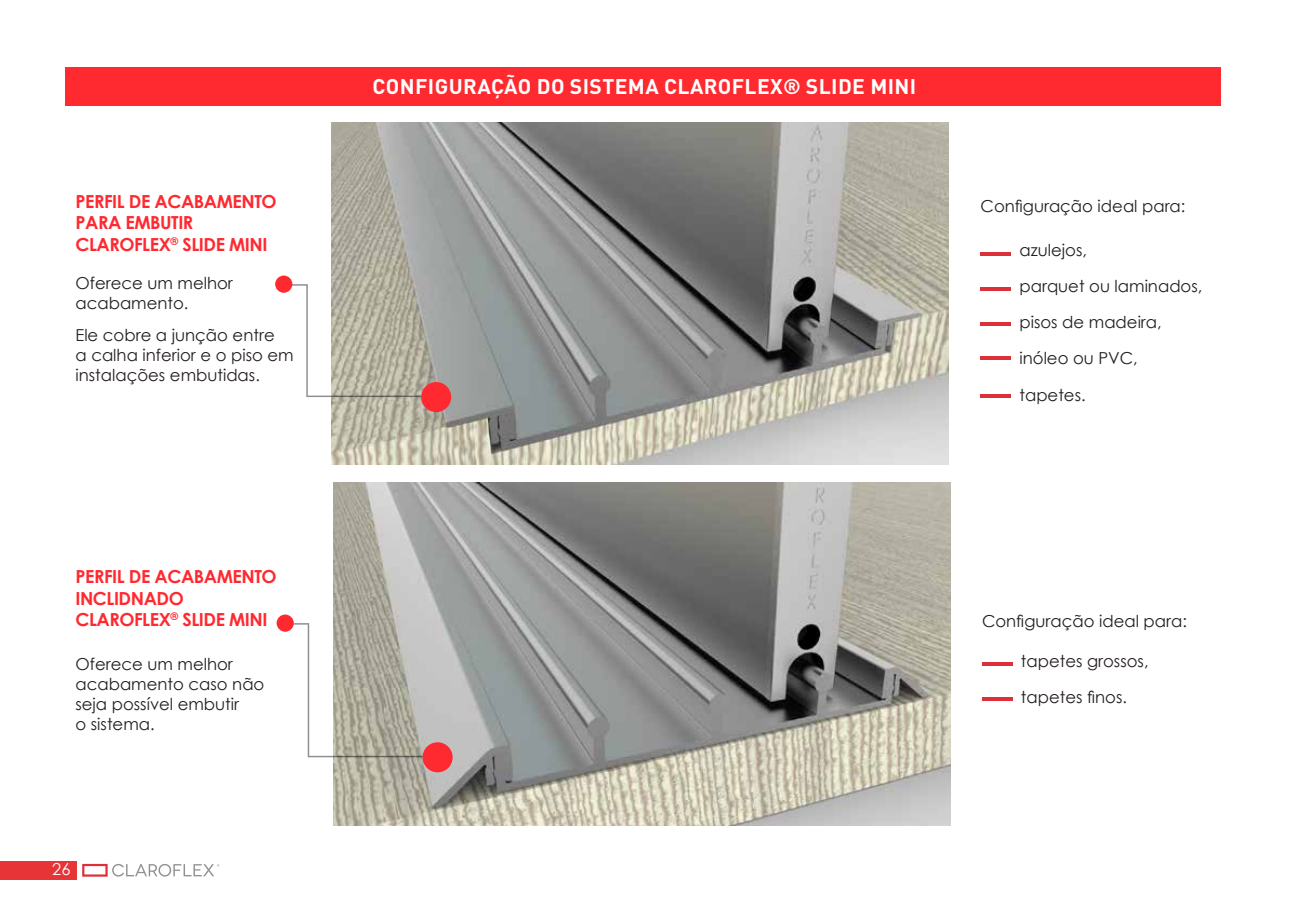
<style>
.page{position:relative;width:1289px;height:919px;background:#fff}
.page>*{position:absolute;margin:0;border:0;box-sizing:border-box;transform-origin:0 0}
.t1{font:700 21px "DIN Pro";letter-spacing:.02em;color:#fff}
.t2{font:700 18px/21.6px "Century Gothic";letter-spacing:-.025em;color:#ff2930}
.t3{font:16.5px/19.8px "Century Gothic";color:#251f1f}
.t4{font:16.5px "Century Gothic";color:#fff}
</style>
<div class="page">
<div style="left:0;top:861px;width:76px;height:18px;background:#e73436"></div>
<svg style="left:82px;top:863px;width:137px;height:13px"></svg>
<div style="left:65px;top:67px;width:1155px;height:38px;background:#ff2930"></div>
<img style="left:332px;top:122px;width:616px;height:343px">
<div style="left:421px;top:382px;width:30px;height:30px;background:#ff2930;border-radius:50%"></div>
<hr style="left:306px;top:284px;width:2px;height:113px;background:#000">
<hr style="left:308px;top:395px;width:113px;height:2px;background:#000">
<hr style="left:980px;top:252px;width:30px;height:3px;background:#dc2f37">
<svg style="left:980px;top:287px;width:30px;height:3px"></svg>
<svg style="left:980px;top:322px;width:30px;height:3px"></svg>
<hr style="left:980px;top:394px;width:30px;height:3px;background:#dc2f37">
<hr style="left:980px;top:356px;width:30px;height:4px;background:#dc2f37">
<svg style="left:292px;top:284px;width:14px;height:1px"></svg>
<img style="left:333px;top:482px;width:617px;height:343px">
<div style="left:422px;top:742px;width:30px;height:30px;background:#ff2930;border-radius:50%"></div>
<hr style="left:308px;top:624px;width:1px;height:133px;background:#000">
<hr style="left:309px;top:755px;width:113px;height:2px;background:#000">
<hr style="left:982px;top:662px;width:30px;height:4px;background:#dc2f37">
<hr style="left:982px;top:697px;width:30px;height:4px;background:#dc2f37">
<svg style="left:294px;top:623px;width:15px;height:1px"></svg>
<div style="left:276px;top:614px;width:18px;height:17px;background:#ff2930;border-radius:50%"></div>
<div style="left:275px;top:275px;width:17px;height:18px;background:#ff2930;border-radius:50%"></div>
<p class="t2" style="left:75px;top:189px;width:202px">PERFIL DE ACABAMENTO<br>PARA EMBUTIR<br>CLAROFLEX<sup>®</sup> SLIDE MINI</p>
<p class="t3" style="left:75px;top:273px;width:159px">Oferece um melhor acabamento.</p>
<p class="t3" style="left:75px;top:325px;width:220px">Ele cobre a junção entre<br>a calha inferior e o piso em instalações embutidas.</p>
<p class="t2" style="left:75px;top:565px;width:202px">PERFIL DE ACABAMENTO<br>INCLIDNADO<br>CLAROFLEX<sup>®</sup> SLIDE MINI</p>
<p class="t3" style="left:75px;top:654px;width:190px">Oferece um melhor acabamento caso não seja possível embutir<br>o sistema.</p>
<p class="t4" style="left:52px;top:857px;width:20px">26</p>
<p class="t1" style="left:372px;top:69px;width:545px">CONFIGURAÇÃO DO SISTEMA CLAROFLEX® SLIDE MINI</p>
<p class="t3" style="left:980px;top:196px;width:206px">Configuração ideal para:</p>
<p class="t3" style="left:1019px;top:232px;width:184px;line-height:36px">azulejos,<br>parquet ou laminados, pisos de madeira, inóleo ou PVC, tapetes.</p>
<p class="t3" style="left:982px;top:610px;width:206px">Configuração ideal para:</p>
<p class="t3" style="left:1020px;top:643px;width:129px;line-height:36px">tapetes grossos, tapetes finos.</p>
</div>
